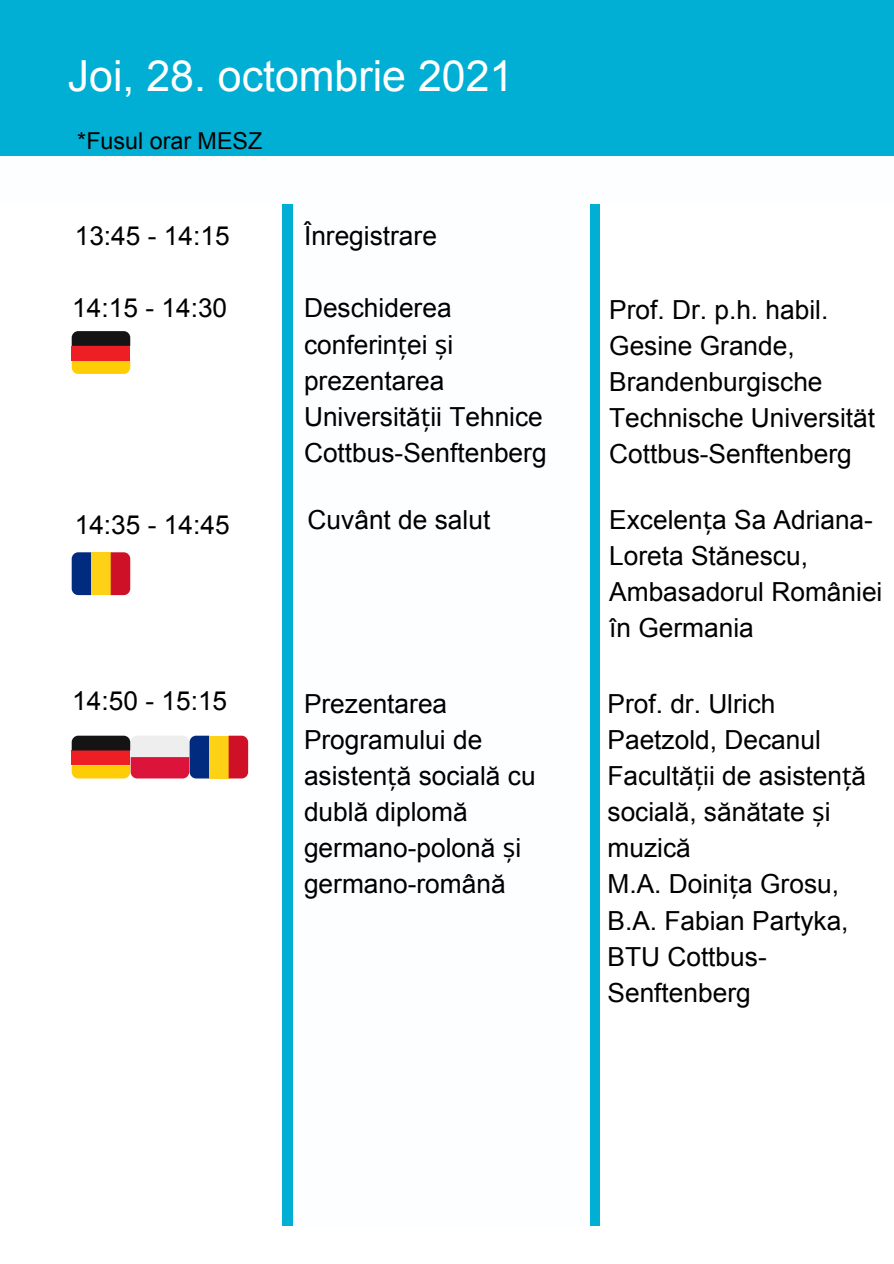
<style>
.page{position:relative;width:894px;height:1264px;background:#fff}
.page>*{position:absolute;margin:0;border:0;box-sizing:border-box;transform-origin:0 0}
.t1{font:42.9px "Arial";color:#fff}
.t2{font:26.25px/36px "Arial";color:#000}
.t3{font:23.25px "Arial";color:#000}
.s1{font-family:"Noto Sans"}
</style>
<div class="page">
<div style="left:0;top:0;width:893px;height:1263px;background:#00afd3"></div>
<div style="left:0;top:192px;width:281px;height:1071px;background:#fff"></div>
<div style="left:293px;top:192px;width:296px;height:1071px;background:#fcfeff"></div>
<div style="left:600px;top:192px;width:293px;height:1071px;background:#fff"></div>
<div style="left:0;top:156px;width:893px;height:47px;background:#fcfeff"></div>
<div style="left:2px;top:1226px;width:891px;height:37px;background:#fff"></div>
<svg style="left:72px;top:552px;width:19px;height:43px"></svg>
<div style="left:91px;top:552px;width:20px;height:43px;background:#fcd116"></div>
<svg style="left:111px;top:552px;width:19px;height:43px"></svg>
<svg style="left:72px;top:361px;width:58px;height:13px"></svg>
<div style="left:72px;top:346px;width:58px;height:15px;background:#ed1f24"></div>
<svg style="left:72px;top:331px;width:58px;height:15px"></svg>
<svg style="left:72px;top:735px;width:137px;height:43px"></svg>
<div style="left:209px;top:735px;width:19px;height:43px;background:#fcd116"></div>
<svg style="left:228px;top:735px;width:20px;height:43px"></svg>
<p class="t1" style="left:68px;top:52px;width:447px">Joi, 28. octombrie 2021</p>
<p class="t3" style="left:77px;top:128px;width:186px">*Fusul orar MESZ</p>
<p class="t2" style="left:75px;top:218px;width:156px">13:45 - 14:15</p>
<p class="t2" style="left:304px;top:218px;width:134px">Înregistrare</p>
<p class="t2" style="left:72px;top:290px;width:156px">14:15 - 14:30</p>
<p class="t2" style="left:304px;top:290px;width:244px">Deschiderea conferin<span class="s1">ț</span>ei <span class="s1">ș</span>i prezentarea<br>Universită<span class="s1">ț</span>ii Tehnice<br>Cottbus-Senftenberg</p>
<p class="t2" style="left:609px;top:292px;width:220px">Prof. Dr. p.h. habil.<br>Gesine Grande,</p>
<p class="t2" style="left:609px;top:364px;width:267px">Brandenburgische<br>Technische Universität<br>Cottbus-Senftenberg</p>
<p class="t2" style="left:75px;top:506px;width:156px">14:35 - 14:45</p>
<p class="t2" style="left:307px;top:501px;width:184px">Cuvânt de salut</p>
<p class="t2" style="left:609px;top:501px;width:275px">Excelen<span class="s1">ț</span>a Sa Adriana-<br>Loreta Stănescu,<br>Ambasadorul României în Germania</p>
<p class="t2" style="left:72px;top:682px;width:156px">14:50 - 15:15</p>
<p class="t2" style="left:304px;top:686px;width:233px">Prezentarea<br>Programului de asisten<span class="s1">ț</span>ă socială cu dublă diplomă germano-polonă <span class="s1">ș</span>i germano-română</p>
<p class="t2" style="left:607px;top:686px;width:260px">Prof. dr. Ulrich<br>Paetzold, Decanul<br>Facultă<span class="s1">ț</span>ii de asisten<span class="s1">ț</span>ă socială, sănătate <span class="s1">ș</span>i muzică</p>
<p class="t2" style="left:607px;top:866px;width:242px">M.A. Doini<span class="s1">ț</span>a Grosu,<br>B.A. Fabian Partyka,<br>BTU Cottbus-<br>Senftenberg</p>
</div>
